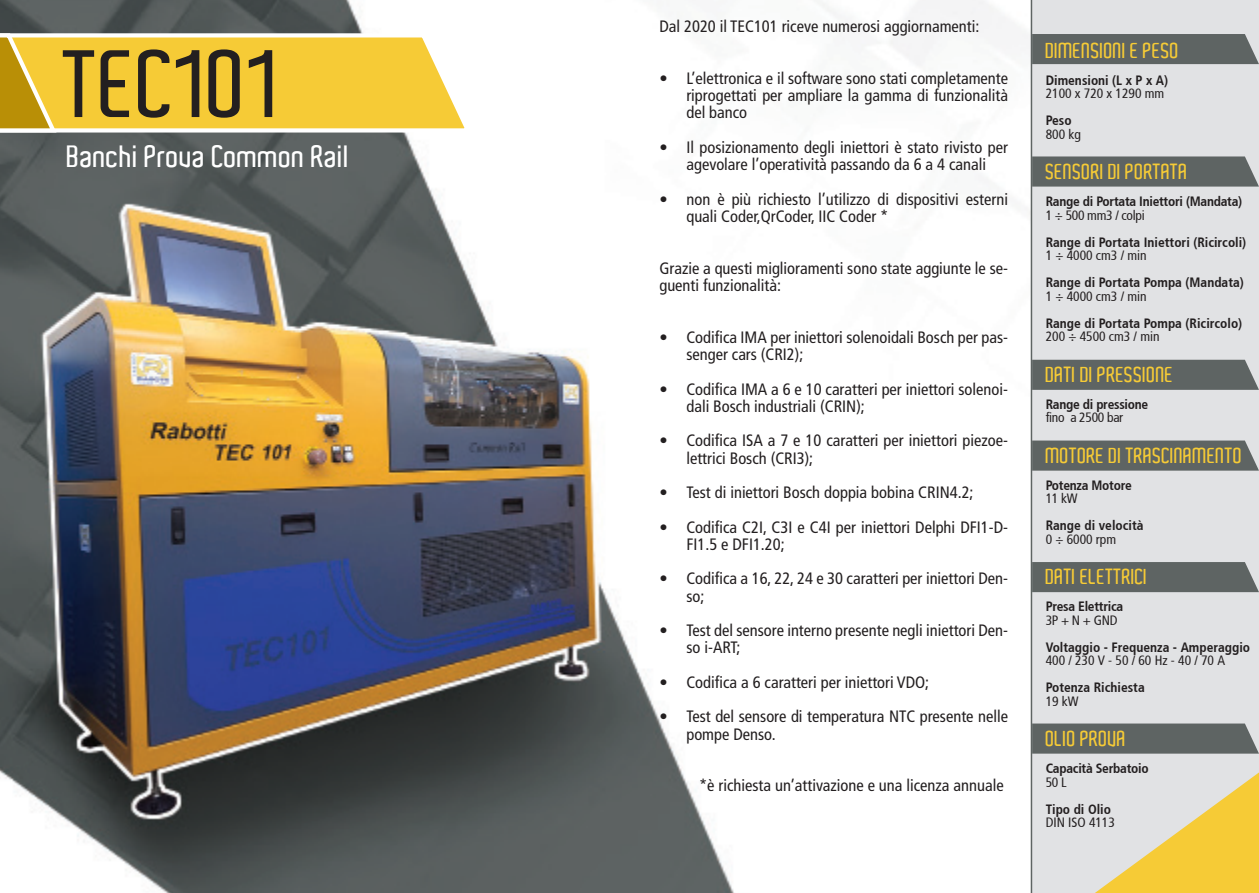
<style>
.page{position:relative;width:1259px;height:893px;background:#fff}
.page>*{position:absolute;margin:0;border:0;box-sizing:border-box;transform-origin:0 0}
.t1{font:600 92.1px "Aldo";color:#231f20}
.t2{font:600 30px "Aldo";color:#fff}
.t3{font:600 21px "Aldo";color:#f6cb36}
.t4{font:condensed 16.5px/17.2px "Frutiger";color:#231f20}
.t5{font:700 13.5px "Articulate Narrow";color:#231f20}
.t6{font:13.5px "Articulate Narrow";color:#231f20}
.t7{font:700 13.5px "Articulate Narrow";letter-spacing:-.02em;color:#231f20}
.t8{font:13.5px "Articulate Narrow";letter-spacing:-.02em;color:#231f20}
</style>
<div class="page">
<img style="left:0;top:0;width:1030px;height:893px">
<div style="left:1031px;top:0;width:228px;height:893px;background:#e1e2e4"></div>
<svg style="left:0;top:31px;width:468px;height:104px;background:#edc94f"></svg>
<div style="left:1032px;top:34px;width:227px;height:30px;background:#5e6463"></div>
<svg style="left:1032px;top:156px;width:227px;height:31px;background:#656b6a"></svg>
<svg style="left:1032px;top:360px;width:227px;height:30px;background:#626867"></svg>
<div style="left:1032px;top:441px;width:227px;height:30px;background:#5e6463"></div>
<div style="left:1032px;top:562px;width:227px;height:30px;background:#5e6463"></div>
<svg style="left:1032px;top:723px;width:227px;height:31px;background:#656b6a"></svg>
<hr style="left:1030px;top:0;width:2px;height:893px;background:#5e6463">
<svg style="left:1095px;top:772px;width:164px;height:121px"></svg>
<p class="t4" style="left:659px;top:18px;width:321px">Dal 2020 il TEC101 riceve numerosi aggiornamenti:</p>
<p class="t4" style="left:686px;top:70px;width:323px;text-align:justify;text-indent:-27px">• L’elettronica e il software sono stati completamente riprogettati per ampliare la gamma di funzionalità del banco</p>
<p class="t4" style="left:659px;top:139px;width:350px;text-align:center">• Il posizionamento degli iniettori è stato rivisto per agevolare l’operatività passando da 6 a 4 canali</p>
<p class="t4" style="left:686px;top:190px;width:323px;text-indent:-27px">• non è più richiesto l’utilizzo di dispositivi esterni quali Coder,QrCoder, IIC Coder *</p>
<p class="t4" style="left:659px;top:259px;width:350px">Grazie a questi miglioramenti sono state aggiunte le se&shy;guenti funzionalità:</p>
<p class="t4" style="left:686px;top:328px;width:323px;text-indent:-27px">• Codifica IMA per iniettori solenoidali Bosch per pas&shy;senger cars (CRI2);</p>
<p class="t4" style="left:686px;top:380px;width:323px;text-indent:-27px">• Codifica IMA a 6 e 10 caratteri per iniettori solenoi&shy;dali Bosch industriali (CRIN);</p>
<p class="t4" style="left:686px;top:432px;width:323px;text-indent:-27px">• Codifica ISA a 7 e 10 caratteri per iniettori piezoe&shy;lettrici Bosch (CRI3);</p>
<p class="t4" style="left:659px;top:484px;width:316px">• Test di iniettori Bosch doppia bobina CRIN4.2;</p>
<p class="t4" style="left:686px;top:518px;width:323px;text-indent:-27px">• Codifica C2I, C3I e C4I per iniettori Delphi DFI1-D-<br>FI1.5 e DFI1.20;</p>
<p class="t4" style="left:686px;top:570px;width:323px;text-indent:-27px">• Codifica a 16, 22, 24 e 30 caratteri per iniettori Den&shy;so;</p>
<p class="t4" style="left:686px;top:622px;width:323px;text-indent:-27px">• Test del sensore interno presente negli iniettori Den&shy;so i-ART;</p>
<p class="t4" style="left:659px;top:673px;width:271px">• Codifica a 6 caratteri per iniettori VDO;</p>
<p class="t4" style="left:686px;top:708px;width:323px;text-indent:-27px">• Test del sensore di temperatura NTC presente nelle pompe Denso.</p>
<p class="t4" style="left:699px;top:777px;width:306px">*è richiesta un’attivazione e una licenza annuale</p>
<p class="t1" style="left:65px;top:33px;width:218px">TEC101</p>
<p class="t3" style="left:1045px;top:39px;width:135px">DIMENSIONI E PESO</p>
<p class="t5" style="left:1045px;top:72px;width:124px">Dimensioni (L x P x A)</p>
<p class="t6" style="left:1045px;top:86px;width:120px">2100 x 720 x 1290 mm</p>
<p class="t5" style="left:1045px;top:113px;width:28px">Peso</p>
<p class="t6" style="left:1045px;top:126px;width:37px">800 kg</p>
<p class="t3" style="left:1045px;top:160px;width:144px">SENSORI DI PORTATA</p>
<p class="t7" style="left:1045px;top:194px;width:198px">Range di Portata Iniettori (Mandata)</p>
<p class="t8" style="left:1045px;top:207px;width:101px">1 ÷ 500 mm3 / colpi</p>
<p class="t5" style="left:1045px;top:234px;width:202px">Range di Portata Iniettori (Ricircoli)</p>
<p class="t6" style="left:1045px;top:248px;width:102px">1 ÷ 4000 cm3 / min</p>
<p class="t5" style="left:1045px;top:275px;width:200px">Range di Portata Pompa (Mandata)</p>
<p class="t6" style="left:1045px;top:288px;width:102px">1 ÷ 4000 cm3 / min</p>
<p class="t5" style="left:1045px;top:315px;width:198px">Range di Portata Pompa (Ricircolo)</p>
<p class="t6" style="left:1045px;top:329px;width:115px">200 ÷ 4500 cm3 / min</p>
<p class="t3" style="left:1045px;top:363px;width:130px">DATI DI PRESSIONE</p>
<p class="t7" style="left:1045px;top:396px;width:104px">Range di pressione</p>
<p class="t8" style="left:1045px;top:410px;width:79px">fino a 2500 bar</p>
<p class="t3" style="left:1045px;top:444px;width:198px">MOTORE DI TRASCINAMENTO</p>
<p class="t7" style="left:1045px;top:477px;width:88px">Potenza Motore</p>
<p class="t6" style="left:1045px;top:491px;width:33px">11 kW</p>
<p class="t5" style="left:1045px;top:518px;width:99px">Range di velocità</p>
<p class="t6" style="left:1045px;top:531px;width:72px">0 ÷ 6000 rpm</p>
<p class="t3" style="left:1045px;top:565px;width:103px">DATI ELETTRICI</p>
<p class="t7" style="left:1045px;top:599px;width:79px">Presa Elettrica</p>
<p class="t6" style="left:1045px;top:612px;width:73px">3P + N + GND</p>
<p class="t5" style="left:1045px;top:639px;width:206px">Voltaggio - Frequenza - Amperaggio</p>
<p class="t6" style="left:1045px;top:653px;width:181px">400 / 230 V - 50 / 60 Hz - 40 / 70 A</p>
<p class="t5" style="left:1045px;top:680px;width:101px">Potenza Richiesta</p>
<p class="t6" style="left:1045px;top:693px;width:34px">19 kW</p>
<p class="t3" style="left:1045px;top:727px;width:82px">OLIO PROVA</p>
<p class="t7" style="left:1045px;top:761px;width:104px">Capacità Serbatoio</p>
<p class="t6" style="left:1045px;top:774px;width:22px">50 L</p>
<p class="t5" style="left:1045px;top:801px;width:67px">Tipo di Olio</p>
<p class="t6" style="left:1045px;top:815px;width:71px">DIN ISO 4113</p>
<p class="t2" style="left:67px;top:139px;width:284px">Banchi Prova Common Rail</p>
</div>
